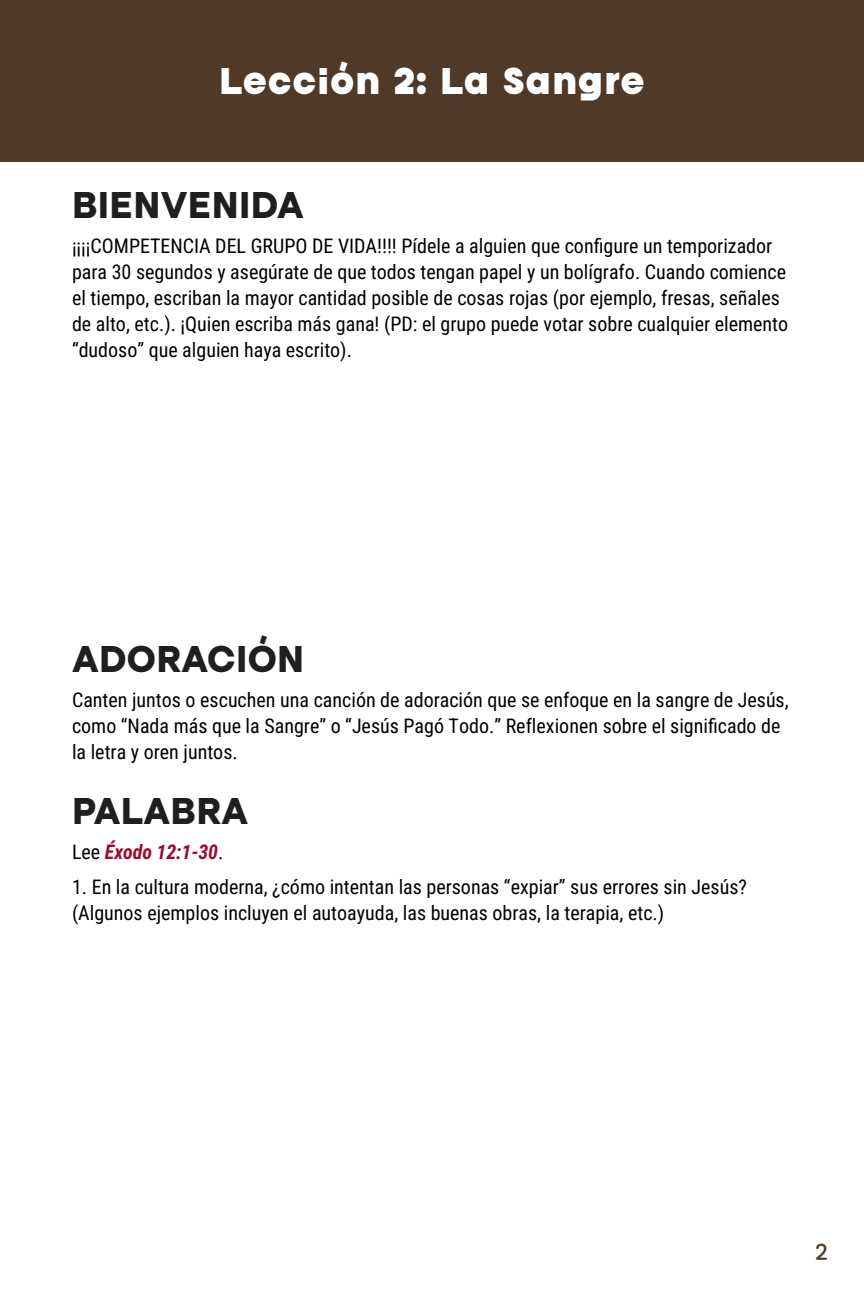
<style>
.page{position:relative;width:864px;height:1296px;background:#fff}
.page>*{position:absolute;margin:0;border:0;box-sizing:border-box;transform-origin:0 0}
.t1{font:700 32px "Franie";letter-spacing:.01em;color:#1f1f1f}
.t2{font:800 32px "Franie";letter-spacing:.02em;color:#fff}
.t3{font:500 22px "Poppins";color:#4f3a2a}
.t4{font:20px/26px "Roboto Condensed";color:#000}
.t5{font:italic 20px "Roboto Condensed";color:#9b0b2c}
.s1{font-style:normal;color:#000}
</style>
<div class="page">
<div style="left:0;top:0;width:864px;height:162px;background:#4f3a2a"></div>
<h1 class="t2" style="left:219px;top:56px;width:427px">Lección 2: La Sangre</h1>
<h1 class="t1" style="left:72px;top:181px;width:233px">BIENVENIDA</h1>
<p class="t4" style="left:72px;top:232px;width:718px">¡¡¡¡COMPETENCIA DEL GRUPO DE VIDA!!!! Pídele a alguien que configure un temporizador para 30 segundos y asegúrate de que todos tengan papel y un bolígrafo. Cuando comience el tiempo, escriban la mayor cantidad posible de cosas rojas (por ejemplo, fresas, señales de alto, etc.). ¡Quien escriba más gana! (PD: el grupo puede votar sobre cualquier elemento “dudoso” que alguien haya escrito).</p>
<h1 class="t1" style="left:72px;top:635px;width:234px">ADORACIÓN</h1>
<p class="t4" style="left:72px;top:686px;width:718px">Canten juntos o escuchen una canción de adoración que se enfoque en la sangre de Jesús, como “Nada más que la Sangre” o “Jesús Pagó Todo.” Reflexionen sobre el significado de la letra y oren juntos.</p>
<h1 class="t1" style="left:72px;top:788px;width:178px">PALABRA</h1>
<p class="t5" style="left:72px;top:838px;width:153px"><span class="s1">Lee</span> Éxodo 12:1-30<span class="s1">.</span></p>
<p class="t4" style="left:72px;top:874px;width:676px">1. En la cultura moderna, ¿cómo intentan las personas “expiar” sus errores sin Jesús? (Algunos ejemplos incluyen el autoayuda, las buenas obras, la terapia, etc.)</p>
<p class="t3" style="left:815px;top:1240px;width:14px">2</p>
</div>
